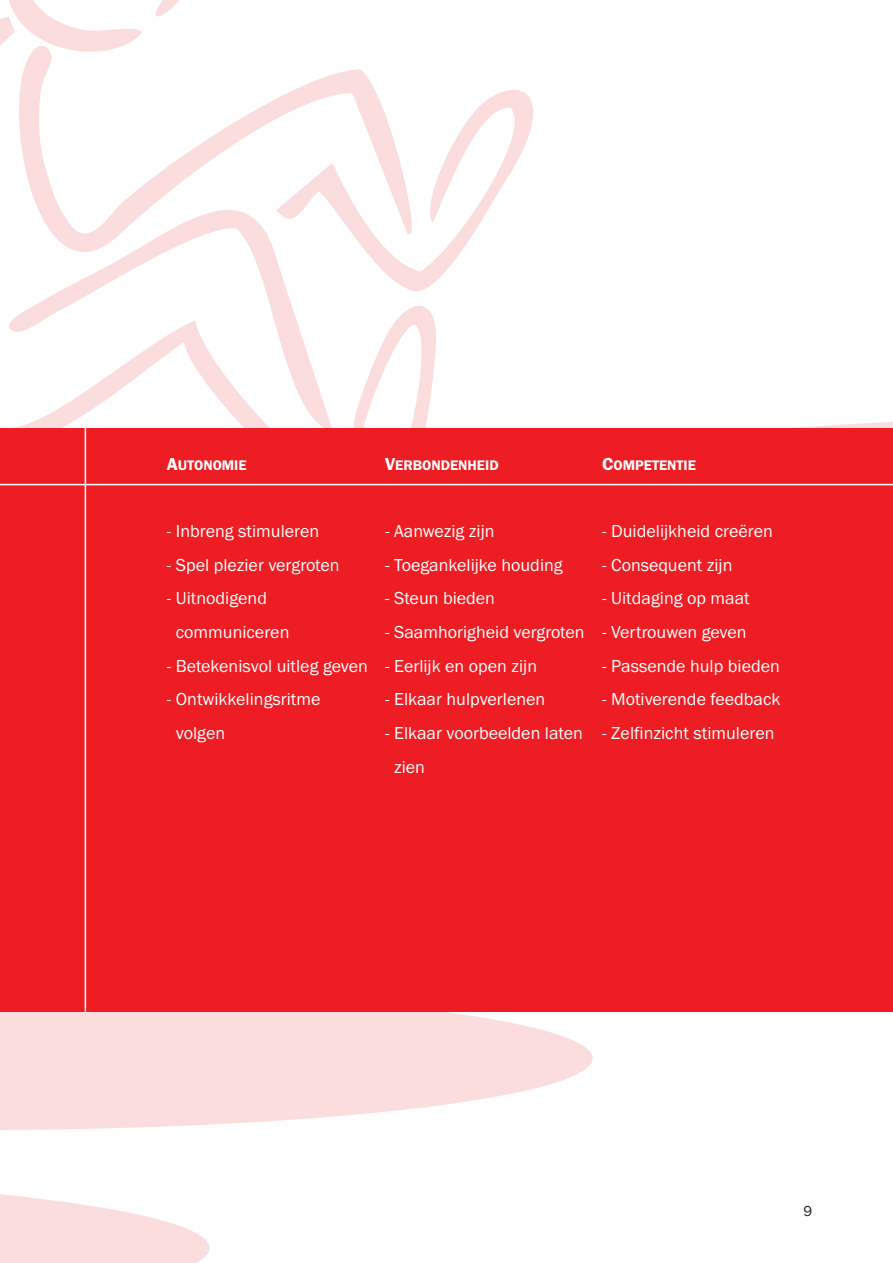
<style>
.page{position:relative;width:893px;height:1263px;background:#fff}
.page>*{position:absolute;margin:0;border:0;box-sizing:border-box;transform-origin:0 0}
.t1{font:18px/33.6px "Franklin Gothic";color:#fff}
.t2{font:15px "Franklin Gothic";color:#231f20}
.t3{font:600 14.4px "Franklin Gothic";color:#fff}
.s1{font-size:18px}
</style>
<div class="page">
<div style="left:0;top:428px;width:893px;height:584px;background:#ee1d23"></div>
<svg style="left:0;top:1194px;width:210px;height:69px"></svg>
<svg style="left:0;top:986px;width:593px;height:144px;fill:#fcddde"></svg>
<svg style="left:493px;top:422px;width:400px;height:64px"></svg>
<svg style="left:0;top:306px;width:437px;height:232px"></svg>
<svg style="left:19px;top:54px;width:395px;height:258px"></svg>
<svg style="left:276px;top:78px;width:257px;height:219px"></svg>
<svg style="left:0;top:171px;width:333px;height:262px"></svg>
<svg style="left:0;top:0;width:179px;height:54px"></svg>
<hr style="left:0;top:484px;width:893px;height:1px;background:#fff">
<hr style="left:85px;top:428px;width:1px;height:584px;background:#fff">
<p class="t3" style="left:167px;top:460px;width:81px"><span class="s1">A</span>UTONOMIE</p>
<p class="t3" style="left:385px;top:460px;width:115px"><span class="s1">V</span>ERBONDENHEID</p>
<p class="t3" style="left:602px;top:460px;width:95px"><span class="s1">C</span>OMPETENTIE</p>
<p class="t1" style="left:167px;top:516px;width:154px">- Inbreng stimuleren</p>
<p class="t1" style="left:167px;top:549px;width:174px">- Spel plezier vergroten</p>
<p class="t1" style="left:176px;top:583px;width:115px;text-indent:-9px">- Uitnodigend communiceren</p>
<p class="t1" style="left:167px;top:650px;width:202px">- Betekenisvol uitleg geven</p>
<p class="t1" style="left:176px;top:684px;width:146px;text-indent:-9px">- Ontwikkelingsritme volgen</p>
<p class="t1" style="left:385px;top:516px;width:111px">- Aanwezig zijn</p>
<p class="t1" style="left:385px;top:549px;width:179px">- Toegankelijke houding</p>
<p class="t1" style="left:385px;top:583px;width:111px">- Steun bieden</p>
<p class="t1" style="left:385px;top:617px;width:201px">- Saamhorigheid vergroten</p>
<p class="t1" style="left:385px;top:650px;width:153px">- Eerlijk en open zijn</p>
<p class="t1" style="left:385px;top:684px;width:162px">- Elkaar hulpverlenen</p>
<p class="t1" style="left:394px;top:717px;width:190px;text-indent:-9px">- Elkaar voorbeelden laten zien</p>
<p class="t1" style="left:602px;top:516px;width:172px">- Duidelijkheid creëren</p>
<p class="t1" style="left:602px;top:549px;width:132px">- Consequent zijn</p>
<p class="t1" style="left:602px;top:583px;width:149px">- Uitdaging op maat</p>
<p class="t1" style="left:602px;top:617px;width:146px">- Vertrouwen geven</p>
<p class="t1" style="left:602px;top:650px;width:179px">- Passende hulp bieden</p>
<p class="t1" style="left:602px;top:684px;width:180px">- Motiverende feedback</p>
<p class="t1" style="left:602px;top:717px;width:174px">- Zelfinzicht stimuleren</p>
<p class="t2" style="left:804px;top:1205px;width:10px">9</p>
</div>
